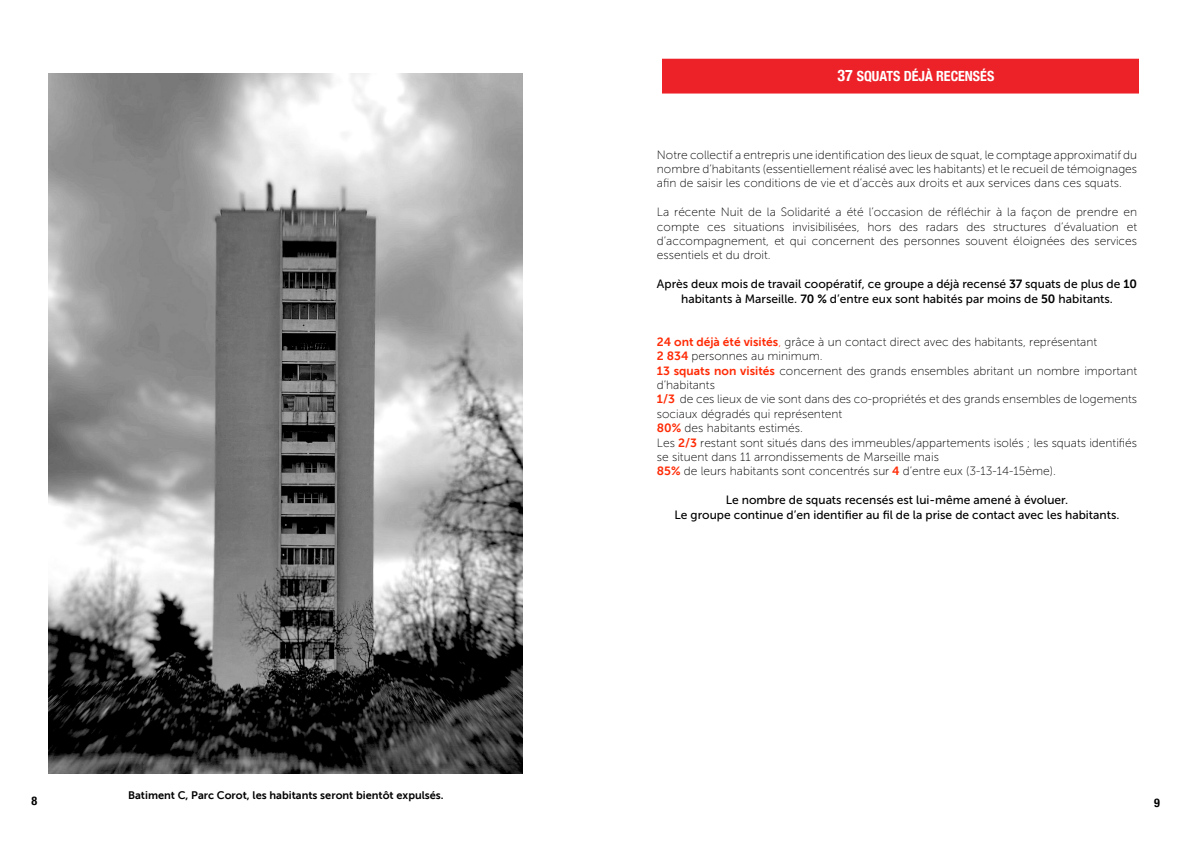
<style>
.page{position:relative;width:1191px;height:842px;background:#fff}
.page>*{position:absolute;margin:0;border:0;box-sizing:border-box;transform-origin:0 0}
.t1{font:700 condensed 14px "Helvetica Neue";color:#fff}
.t2{font:12px/14.4px "Museo Sans 100";color:#000;text-align:justify}
.t3{font:12px/14.4px "Museo Sans 500";color:#000;text-align:center}
.t4{font:700 condensed 12px "Helvetica Neue";color:#000}
.t5{font:11px "Museo Sans 700";color:#000}
.s1{font-size:16px}
.s2{font-family:"Museo Sans 700"}
.s3{font-family:"Museo Sans 700";color:#ff2b06}
.s4{color:#ff2b06}
</style>
<div class="page">
<img style="left:48px;top:74px;width:474px;height:700px">
<div style="left:662px;top:59px;width:476px;height:35px;background:#ed2128"></div>
<p class="t1" style="left:837px;top:65px;width:158px"><span class="s1">37</span> SQUATS DÉJÀ RECENSÉS</p>
<p class="t2" style="left:657px;top:147px;width:482px">Notre collectif a entrepris une identification des lieux de squat, le comptage approximatif du nombre d’habitants (essentiellement réalisé avec les habitants) et le recueil de témoignages afin de saisir les conditions de vie et d’accès aux droits et aux services dans ces squats.</p>
<p class="t2" style="left:657px;top:205px;width:482px">La récente Nuit de la Solidarité a été l’occasion de réfléchir à la façon de prendre en compte ces situations invisibilisées, hors des radars des structures d’évaluation et d’accompagnement, et qui concernent des personnes souvent éloignées des services essentiels et du droit.</p>
<p class="t3" style="left:657px;top:277px;width:482px">Après deux mois de travail coopératif, ce groupe a déjà recensé <span class="s2">37</span> squats de plus de <span class="s2">10 </span>habitants à Marseille. <span class="s2">70 %</span> d’entre eux sont habités par moins de <span class="s2">50</span> habitants.</p>
<p class="t2" style="left:657px;top:335px;width:482px;text-align:left"><span class="s3">24 ont déjà été visités</span><span class="s4">,</span> grâce à un contact direct avec des habitants, représentant<br><span class="s3">2 834</span> personnes au minimum.<br><span class="s3">13 squats non visités</span> concernent des grands ensembles abritant un nombre important d’habitants<br><span class="s3">1/3</span> de ces lieux de vie sont dans des co-propriétés et des grands ensembles de logements sociaux dégradés qui représentent<br><span class="s3">80%</span> des habitants estimés.<br>Les <span class="s3">2/3</span> restant sont situés dans des immeubles/appartements isolés ; les squats identifiés se situent dans 11 arrondissements de Marseille mais<br><span class="s3">85%</span> de leurs habitants sont concentrés sur <span class="s3">4</span> d’entre eux (3-13-14-15ème).</p>
<p class="t3" style="left:674px;top:493px;width:446px">Le nombre de squats recensés est lui-même amené à évoluer.<br>Le groupe continue d’en identifier au fil de la prise de contact avec les habitants.</p>
<p class="t5" style="left:128px;top:789px;width:317px">Batiment C, Parc Corot, les habitants seront bientôt expulsés.</p>
<p class="t4" style="left:32px;top:791px;width:7px">8</p>
<p class="t4" style="left:1154px;top:793px;width:7px">9</p>
</div>
